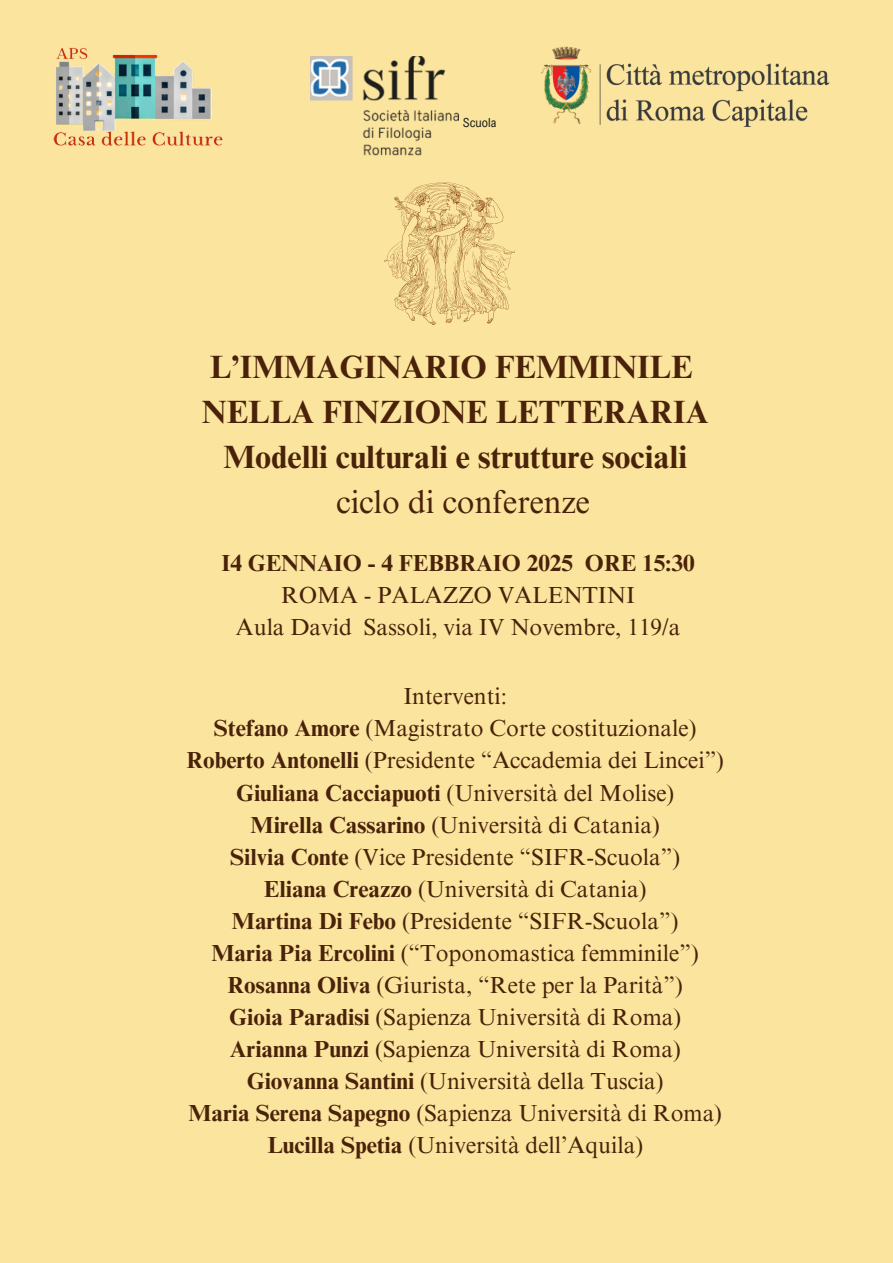
<style>
.page{position:relative;width:893px;height:1263px;background:#fae49e}
.page>*{position:absolute;margin:0;border:0;box-sizing:border-box;transform-origin:0 0}
.t1{font:700 32.25px/45px "Times NRMT Pro";color:#492209;text-align:center}
.t2{font:23.25px/32.1px "Times NRMT Pro";color:#492209;text-align:center}
.t3{font:12.52px "Arial Nova Cond";color:#1d1d1b}
.s1{font-weight:400}
.s2{font-weight:700}
</style>
<div class="page">
<img style="left:53px;top:47px;width:170px;height:99px">
<svg style="left:384px;top:182px;width:131px;height:143px"></svg>
<img style="left:310px;top:57px;width:148px;height:98px">
<img style="left:541px;top:46px;width:289px;height:81px">
<p class="t3" style="left:463px;top:115px;width:35px">Scuola</p>
<p class="t1" style="left:202px;top:348px;width:508px">L’IMMAGINARIO FEMMINILE<br>NELLA FINZIONE LETTERARIA<br>Modelli culturali e strutture sociali <span class="s1">ciclo di conferenze</span></p>
<p class="t2" style="left:221px;top:550px;width:475px"><span class="s2">I4 GENNAIO - 4 FEBBRAIO 2025 ORE 15:30<br></span>ROMA - PALAZZO VALENTINI<br>Aula David Sassoli, via IV Novembre, 119/a</p>
<p class="t2" style="left:186px;top:683px;width:539px">Interventi:<br><span class="s2">Stefano Amore</span> (Magistrato Corte costituzionale)<br><span class="s2">Roberto Antonelli</span> (Presidente “Accademia dei Lincei”)<br><span class="s2">Giuliana Cacciapuoti</span> (Università del Molise)<br><span class="s2">Mirella Cassarino</span> (Università di Catania)<br><span class="s2">Silvia Conte</span> (Vice Presidente “SIFR-Scuola”)<br><span class="s2">Eliana Creazzo</span> (Università di Catania)<br><span class="s2">Martina Di Febo</span> (Presidente “SIFR-Scuola”)<br><span class="s2">Maria Pia Ercolini</span> (“Toponomastica femminile”)<br><span class="s2">Rosanna Oliva</span> (Giurista, “Rete per la Parità”)<br><span class="s2">Gioia Paradisi</span> (Sapienza Università di Roma)<br><span class="s2">Arianna Punzi</span> (Sapienza Università di Roma)<br><span class="s2">Giovanna Santini</span> (Università della Tuscia)<br><span class="s2">Maria Serena Sapegno</span> (Sapienza Università di Roma)<br><span class="s2">Lucilla Spetia</span> (Università dell’Aquila)</p>
</div>
